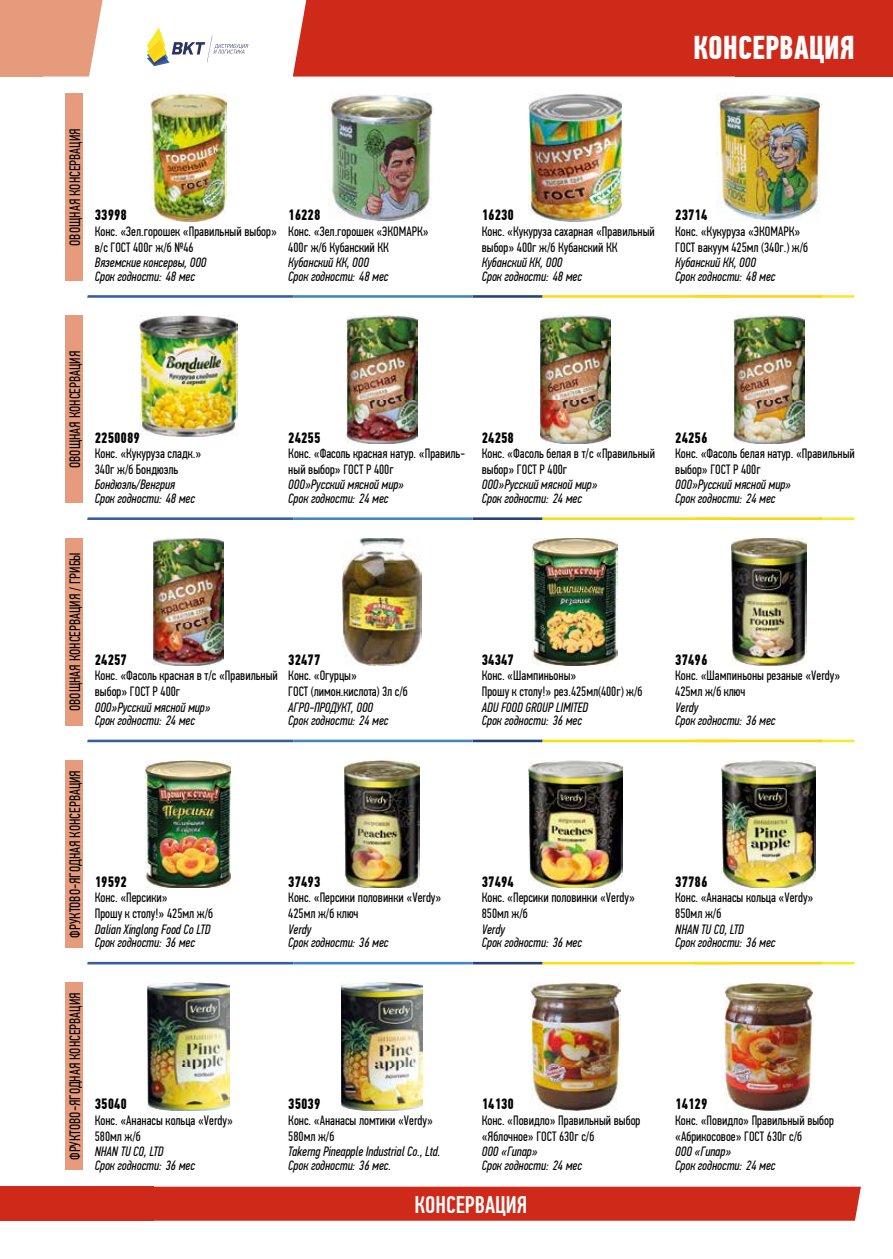
<style>
.page{position:relative;width:893px;height:1259px;background:#fff}
.page>*{position:absolute;margin:0;border:0;box-sizing:border-box;transform-origin:0 0}
.t1{font:700 33px "PF Din Text Comp Pro";color:#fff}
.t2{font:500 24px "PF Din Text Comp Pro";color:#fff}
.t3{font:15px "PF Din Text Comp Pro";color:#000}
.t4{font:700 15px "PF Din Text Comp Pro";color:#000}
.t5{font:13.5px/16.2px "PF Din Text Comp Pro";color:#000}
.t6{font:italic 13.5px "PF Din Text Comp Pro";color:#000}
</style>
<div class="page">
<svg style="left:147px;top:27px;width:101px;height:39px"></svg>
<div style="left:736px;top:0;width:157px;height:77px;background:#ce2919"></div>
<div style="left:293px;top:0;width:443px;height:77px;background:#ce2919"></div>
<div style="left:153px;top:1186px;width:708px;height:34px;background:#ce2919"></div>
<div style="left:0;top:0;width:43px;height:77px;background:#e79b7d"></div>
<svg style="left:43px;top:0;width:60px;height:77px;background:#e9a78d"></svg>
<div style="left:0;top:1186px;width:153px;height:34px;background:#ce2919"></div>
<img style="left:150px;top:94px;width:77px;height:127px">
<img style="left:329px;top:94px;width:104px;height:127px">
<img style="left:529px;top:94px;width:93px;height:127px">
<img style="left:716px;top:94px;width:105px;height:127px">
<img style="left:139px;top:316px;width:98px;height:120px">
<img style="left:347px;top:316px;width:70px;height:127px">
<img style="left:540px;top:316px;width:71px;height:127px">
<img style="left:733px;top:316px;width:71px;height:127px">
<img style="left:153px;top:538px;width:71px;height:127px">
<img style="left:342px;top:538px;width:79px;height:127px">
<img style="left:533px;top:538px;width:85px;height:127px">
<img style="left:731px;top:538px;width:76px;height:127px">
<img style="left:146px;top:760px;width:85px;height:128px">
<img style="left:344px;top:760px;width:76px;height:128px">
<img style="left:528px;top:760px;width:94px;height:128px">
<img style="left:722px;top:760px;width:94px;height:128px">
<img style="left:148px;top:982px;width:81px;height:128px">
<img style="left:341px;top:982px;width:82px;height:128px">
<img style="left:530px;top:982px;width:90px;height:128px">
<img style="left:725px;top:982px;width:88px;height:128px">
<hr style="left:473px;top:295px;width:70px;height:3px;background:#234277">
<hr style="left:293px;top:295px;width:180px;height:3px;background:#4087bd">
<svg style="left:87px;top:295px;width:207px;height:3px"></svg>
<svg style="left:822px;top:295px;width:33px;height:3px"></svg>
<hr style="left:695px;top:295px;width:127px;height:3px;background:#fdd411">
<hr style="left:542px;top:295px;width:189px;height:3px;background:#f9dd16">
<hr style="left:473px;top:517px;width:70px;height:3px;background:#234277">
<hr style="left:293px;top:517px;width:180px;height:3px;background:#4087bd">
<svg style="left:87px;top:517px;width:207px;height:3px"></svg>
<svg style="left:822px;top:517px;width:33px;height:3px"></svg>
<hr style="left:695px;top:517px;width:127px;height:3px;background:#fdd411">
<hr style="left:542px;top:517px;width:189px;height:3px;background:#f9dd16">
<hr style="left:473px;top:739px;width:70px;height:3px;background:#234277">
<hr style="left:293px;top:739px;width:180px;height:3px;background:#4087bd">
<svg style="left:87px;top:739px;width:207px;height:3px"></svg>
<svg style="left:822px;top:739px;width:33px;height:3px"></svg>
<hr style="left:695px;top:739px;width:127px;height:3px;background:#fdd411">
<hr style="left:542px;top:739px;width:189px;height:3px;background:#f9dd16">
<hr style="left:473px;top:962px;width:70px;height:2px;background:#234277">
<hr style="left:293px;top:962px;width:180px;height:2px;background:#4087bd">
<svg style="left:87px;top:962px;width:207px;height:2px"></svg>
<svg style="left:822px;top:962px;width:33px;height:2px"></svg>
<hr style="left:695px;top:962px;width:127px;height:2px;background:#fdd411">
<hr style="left:542px;top:962px;width:189px;height:2px;background:#f9dd16">
<div style="left:66px;top:94px;width:17px;height:187px;background:#e79b7d"></div>
<div style="left:66px;top:316px;width:17px;height:187px;background:#e79b7d"></div>
<div style="left:66px;top:538px;width:17px;height:187px;background:#e79b7d"></div>
<div style="left:66px;top:760px;width:17px;height:187px;background:#e79b7d"></div>
<div style="left:66px;top:982px;width:17px;height:187px;background:#e79b7d"></div>
<p class="t3" style="left:66px;top:246px;width:119px;rotate:-90deg">ОВОЩНАЯ КОНСЕРВАЦИЯ</p>
<p class="t4" style="left:95px;top:206px;width:34px">33998</p>
<p class="t4" style="left:288px;top:206px;width:34px">16228</p>
<p class="t5" style="left:95px;top:223px;width:184px">Конс. «Зел.горошек «Правильный выбор» в/с ГОСТ 400г ж/б №46</p>
<p class="t5" style="left:288px;top:223px;width:142px">Конс. «Зел.горошек «ЭКОМАРК»<br>400г ж/б Кубанский КК</p>
<p class="t6" style="left:95px;top:255px;width:113px">Вяземские консервы, ООО</p>
<p class="t6" style="left:95px;top:268px;width:102px">Срок годности: 48 мес</p>
<p class="t6" style="left:288px;top:255px;width:82px">Кубанский КК, ООО</p>
<p class="t6" style="left:288px;top:268px;width:102px">Срок годности: 48 мес</p>
<h1 class="t1" style="left:693px;top:28px;width:163px">КОНСЕРВАЦИЯ</h1>
<p class="t4" style="left:482px;top:206px;width:34px">16230</p>
<p class="t4" style="left:675px;top:206px;width:34px">23714</p>
<p class="t5" style="left:482px;top:223px;width:175px">Конс. «Кукуруза сахарная «Правильный выбор» 400г ж/б Кубанский КК</p>
<p class="t5" style="left:675px;top:223px;width:134px">Конс. «Кукуруза «ЭКОМАРК»<br>ГОСТ вакуум 425мл (340г.) ж/б</p>
<p class="t6" style="left:482px;top:255px;width:82px">Кубанский КК, ООО</p>
<p class="t6" style="left:482px;top:268px;width:102px">Срок годности: 48 мес</p>
<p class="t6" style="left:675px;top:255px;width:82px">Кубанский КК, ООО</p>
<p class="t6" style="left:675px;top:268px;width:102px">Срок годности: 48 мес</p>
<p class="t3" style="left:66px;top:468px;width:119px;rotate:-90deg">ОВОЩНАЯ КОНСЕРВАЦИЯ</p>
<p class="t4" style="left:95px;top:428px;width:47px">2250089</p>
<p class="t5" style="left:95px;top:445px;width:108px">Конс. «Кукуруза сладк.»<br>340г ж/б Бондюэль</p>
<p class="t6" style="left:95px;top:477px;width:82px">Бондюэль/Венгрия</p>
<p class="t6" style="left:95px;top:490px;width:102px">Срок годности: 48 мес</p>
<p class="t4" style="left:288px;top:428px;width:34px">24255</p>
<p class="t4" style="left:482px;top:428px;width:34px">24258</p>
<p class="t5" style="left:288px;top:445px;width:178px">Конс. «Фасоль красная натур. «Правиль&shy;ный выбор» ГОСТ Р 400г</p>
<p class="t5" style="left:482px;top:445px;width:175px">Конс. «Фасоль белая в т/с «Правильный выбор» ГОСТ Р 400г</p>
<p class="t6" style="left:288px;top:477px;width:117px">ООО»Русский мясной мир»</p>
<p class="t6" style="left:288px;top:490px;width:102px">Срок годности: 24 мес</p>
<p class="t6" style="left:482px;top:477px;width:117px">ООО»Русский мясной мир»</p>
<p class="t6" style="left:482px;top:490px;width:102px">Срок годности: 24 мес</p>
<p class="t3" style="left:66px;top:711px;width:160px;rotate:-90deg">ОВОЩНАЯ КОНСЕРВАЦИЯ / ГРИБЫ</p>
<p class="t4" style="left:95px;top:650px;width:34px">24257</p>
<p class="t4" style="left:288px;top:650px;width:34px">32477</p>
<p class="t5" style="left:95px;top:667px;width:185px">Конс. «Фасоль красная в т/с «Правильный выбор» ГОСТ Р 400г</p>
<p class="t5" style="left:288px;top:667px;width:121px">Конс. «Огурцы»<br>ГОСТ (лимон.кислота) 3л с/б</p>
<p class="t6" style="left:95px;top:699px;width:117px">ООО»Русский мясной мир»</p>
<p class="t6" style="left:95px;top:713px;width:102px">Срок годности: 24 мес</p>
<p class="t6" style="left:288px;top:699px;width:86px">АГРО-ПРОДУКТ, ООО</p>
<p class="t6" style="left:288px;top:713px;width:102px">Срок годности: 24 мес</p>
<p class="t3" style="left:66px;top:937px;width:169px;rotate:-90deg">ФРУКТОВО-ЯГОДНАЯ КОНСЕРВАЦИЯ</p>
<p class="t4" style="left:95px;top:873px;width:34px">19592</p>
<p class="t5" style="left:95px;top:889px;width:120px">Конс. «Персики»<br>Прошу к столу!» 425мл ж/б</p>
<p class="t6" style="left:95px;top:921px;width:117px">Dalian Xinglong Food Co LTD</p>
<p class="t6" style="left:95px;top:935px;width:102px">Срок годности: 36 мес</p>
<p class="t4" style="left:288px;top:873px;width:34px">37493</p>
<p class="t5" style="left:288px;top:889px;width:155px">Конс. «Персики половинки «Verdy»<br>425мл ж/б ключ</p>
<p class="t6" style="left:288px;top:921px;width:25px">Verdy</p>
<p class="t6" style="left:288px;top:935px;width:102px">Срок годности: 36 мес</p>
<p class="t4" style="left:482px;top:650px;width:34px">34347</p>
<p class="t5" style="left:482px;top:667px;width:162px">Конс. «Шампиньоны»<br>Прошу к столу!» рез.425мл(400г) ж/б</p>
<p class="t6" style="left:482px;top:699px;width:108px">ADU FOOD GROUP LIMITED</p>
<p class="t6" style="left:482px;top:713px;width:102px">Срок годности: 36 мес</p>
<p class="t4" style="left:482px;top:873px;width:34px">37494</p>
<p class="t5" style="left:482px;top:889px;width:155px">Конс. «Персики половинки «Verdy»<br>850мл ж/б</p>
<p class="t6" style="left:482px;top:921px;width:25px">Verdy</p>
<p class="t6" style="left:482px;top:935px;width:102px">Срок годности: 36 мес</p>
<p class="t3" style="left:66px;top:1159px;width:169px;rotate:-90deg">ФРУКТОВО-ЯГОДНАЯ КОНСЕРВАЦИЯ</p>
<p class="t4" style="left:95px;top:1095px;width:34px">35040</p>
<p class="t5" style="left:95px;top:1112px;width:140px">Конс. «Ананасы кольца «Verdy»<br>580мл ж/б</p>
<p class="t6" style="left:95px;top:1143px;width:70px">NHAN TU CO, LTD</p>
<p class="t6" style="left:95px;top:1157px;width:102px">Срок годности: 36 мес</p>
<p class="t4" style="left:288px;top:1095px;width:34px">35039</p>
<p class="t4" style="left:482px;top:1095px;width:34px">14130</p>
<p class="t5" style="left:288px;top:1112px;width:146px">Конс. «Ананасы ломтики «Verdy»<br>580мл ж/б</p>
<p class="t5" style="left:482px;top:1112px;width:160px">Конс. «Повидло» Правильный выбор «Яблочное» ГОСТ 630г с/б</p>
<p class="t6" style="left:288px;top:1143px;width:154px">Takerng Pineapple Industrial Co., Ltd.</p>
<p class="t6" style="left:288px;top:1157px;width:104px">Срок годности: 36 мес.</p>
<p class="t6" style="left:482px;top:1143px;width:57px">ООО «Гипар»</p>
<p class="t6" style="left:482px;top:1157px;width:102px">Срок годности: 24 мес</p>
<h2 class="t2" style="left:414px;top:1190px;width:114px">КОНСЕРВАЦИЯ</h2>
<p class="t4" style="left:675px;top:428px;width:34px">24256</p>
<p class="t5" style="left:675px;top:445px;width:181px">Конс. «Фасоль белая натур. «Правильный выбор» ГОСТ Р 400г</p>
<p class="t6" style="left:675px;top:477px;width:117px">ООО»Русский мясной мир»</p>
<p class="t6" style="left:675px;top:490px;width:102px">Срок годности: 24 мес</p>
<p class="t4" style="left:675px;top:650px;width:34px">37496</p>
<p class="t5" style="left:675px;top:667px;width:167px">Конс. «Шампиньоны резаные «Verdy»<br>425мл ж/б ключ</p>
<p class="t6" style="left:675px;top:699px;width:25px">Verdy</p>
<p class="t6" style="left:675px;top:713px;width:102px">Срок годности: 36 мес</p>
<p class="t4" style="left:675px;top:873px;width:34px">37786</p>
<p class="t5" style="left:675px;top:889px;width:140px">Конс. «Ананасы кольца «Verdy»<br>850мл ж/б</p>
<p class="t6" style="left:675px;top:921px;width:70px">NHAN TU CO, LTD</p>
<p class="t6" style="left:675px;top:935px;width:102px">Срок годности: 36 мес</p>
<p class="t4" style="left:675px;top:1095px;width:34px">14129</p>
<p class="t5" style="left:675px;top:1112px;width:160px">Конс. «Повидло» Правильный выбор «Абрикосовое» ГОСТ 630г с/б</p>
<p class="t6" style="left:675px;top:1143px;width:57px">ООО «Гипар»</p>
<p class="t6" style="left:675px;top:1157px;width:102px">Срок годности: 24 мес</p>
</div>
